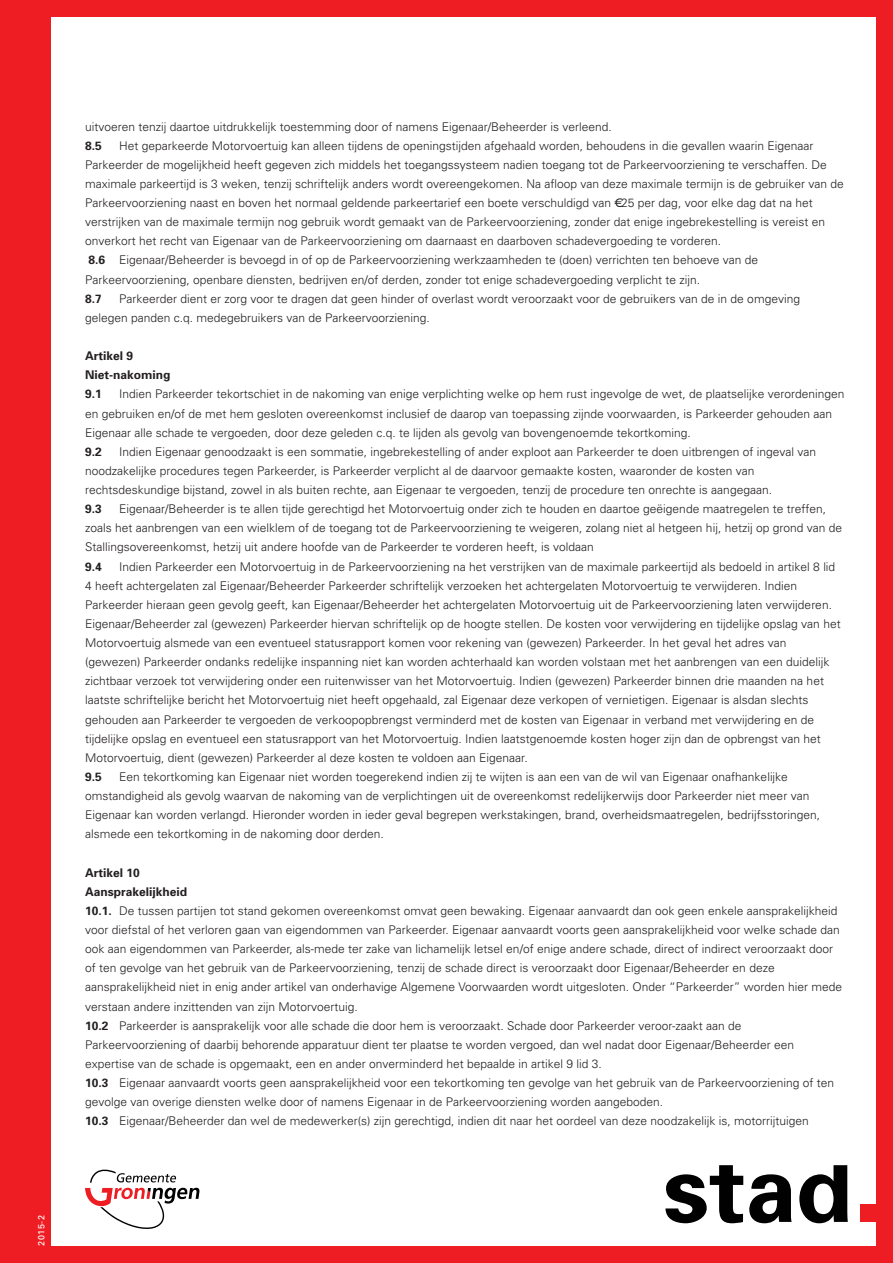
<style>
.page{position:relative;width:893px;height:1263px;background:#ee1d23}
.page>*{position:absolute;margin:0;border:0;box-sizing:border-box;transform-origin:0 0}
.t1{font:300 12px/19.2px "Univers";color:#231f20}
.t2{font:700 12px/19.2px "Univers";color:#231f20}
.t3{font:9px "Univers";color:#fff}
.s1{font-weight:700}
</style>
<div class="page">
<div style="left:51px;top:17px;width:825px;height:1229px;background:#fff"></div>
<svg style="left:85px;top:1169px;width:115px;height:60px"></svg>
<div style="left:861px;top:1205px;width:17px;height:17px;background:#ee1d23"></div>
<svg style="left:665px;top:1165px;width:183px;height:58px"></svg>
<p class="t3" style="left:36px;top:1246px;width:32px;rotate:-90deg">2015-2</p>
<p class="t1" style="left:85px;top:116px;width:528px">uitvoeren tenzij daartoe uitdrukkelijk toestemming door of namens Eigenaar/Beheerder is verleend.</p>
<p class="t2" style="left:85px;top:135px;width:18px">8.5</p>
<p class="t1" style="left:85px;top:135px;width:760px;text-indent:34px">Het geparkeerde Motorvoertuig kan alleen tijdens de openingstijden afgehaald worden, behoudens in die gevallen waarin Eigenaar Parkeerder de mogelijkheid heeft gegeven zich middels het toegangssysteem nadien toegang tot de Parkeervoorziening te verschaffen. De maximale parkeertijd is 3 weken, tenzij schriftelijk anders wordt overeengekomen. Na afloop van deze maximale termijn is de gebruiker van de Parkeervoorziening naast en boven het normaal geldende parkeertarief een boete verschuldigd van € 25 per dag, voor elke dag dat na het verstrijken van de maximale termijn nog gebruik wordt gemaakt van de Parkeervoorziening, zonder dat enige ingebrekestelling is vereist en onverkort het recht van Eigenaar van de Parkeervoorziening om daarnaast en daarboven schadevergoeding te vorderen.<br><span class="s1">8.6</span> Eigenaar/Beheerder is bevoegd in of op de Parkeervoorziening werkzaamheden te (doen) verrichten ten behoeve van de Parkeervoorziening, openbare diensten, bedrijven en/of derden, zonder tot enige schadevergoeding verplicht te zijn.</p>
<p class="t2" style="left:85px;top:288px;width:18px">8.7</p>
<p class="t1" style="left:85px;top:288px;width:716px;text-indent:34px">Parkeerder dient er zorg voor te dragen dat geen hinder of overlast wordt veroorzaakt voor de gebruikers van de in de omgeving gelegen panden c.q. medegebruikers van de Parkeervoorziening.</p>
<p class="t2" style="left:85px;top:346px;width:87px">Artikel 9<br>Niet-nakoming<br>9.1</p>
<p class="t1" style="left:85px;top:384px;width:761px;text-indent:34px">Indien Parkeerder tekortschiet in de nakoming van enige verplichting welke op hem rust ingevolge de wet, de plaatselijke verordeningen en gebruiken en/of de met hem gesloten overeenkomst inclusief de daarop van toepassing zijnde voorwaarden, is Parkeerder gehouden aan<br>Eigenaar alle schade te vergoeden, door deze geleden c.q. te lijden als gevolg van bovengenoemde tekortkoming.</p>
<p class="t2" style="left:85px;top:441px;width:18px">9.2</p>
<p class="t1" style="left:85px;top:442px;width:732px;text-indent:34px">Indien Eigenaar genoodzaakt is een sommatie, ingebrekestelling of ander exploot aan Parkeerder te doen uitbrengen of ingeval van noodzakelijke procedures tegen Parkeerder, is Parkeerder verplicht al de daarvoor gemaakte kosten, waaronder de kosten van rechtsdeskundige bijstand, zowel in als buiten rechte, aan Eigenaar te vergoeden, tenzij de procedure ten onrechte is aangegaan.</p>
<p class="t2" style="left:85px;top:499px;width:18px">9.3</p>
<p class="t1" style="left:85px;top:499px;width:758px;text-indent:34px">Eigenaar/Beheerder is te allen tijde gerechtigd het Motorvoertuig onder zich te houden en daartoe geëigende maatregelen te treffen, zoals het aanbrengen van een wielklem of de toegang tot de Parkeervoorziening te weigeren, zolang niet al hetgeen hij, hetzij op grond van de<br>Stallingsovereenkomst, hetzij uit andere hoofde van de Parkeerder te vorderen heeft, is voldaan</p>
<p class="t2" style="left:85px;top:556px;width:18px">9.4</p>
<p class="t1" style="left:85px;top:556px;width:757px;text-indent:34px">Indien Parkeerder een Motorvoertuig in de Parkeervoorziening na het verstrijken van de maximale parkeertijd als bedoeld in artikel 8 lid 4 heeft achtergelaten zal Eigenaar/Beheerder Parkeerder schriftelijk verzoeken het achtergelaten Motorvoertuig te verwijderen. Indien Parkeerder hieraan geen gevolg geeft, kan Eigenaar/Beheerder het achtergelaten Motorvoertuig uit de Parkeervoorziening laten verwijderen.<br>Eigenaar/Beheerder zal (gewezen) Parkeerder hiervan schriftelijk op de hoogte stellen. De kosten voor verwijdering en tijdelijke opslag van het Motorvoertuig alsmede van een eventueel statusrapport komen voor rekening van (gewezen) Parkeerder. In het geval het adres van (gewezen) Parkeerder ondanks redelijke inspanning niet kan worden achterhaald kan worden volstaan met het aanbrengen van een duidelijk zichtbaar verzoek tot verwijdering onder een ruitenwisser van het Motorvoertuig. Indien (gewezen) Parkeerder binnen drie maanden na het laatste schriftelijke bericht het Motorvoertuig niet heeft opgehaald, zal Eigenaar deze verkopen of vernietigen. Eigenaar is alsdan slechts gehouden aan Parkeerder te vergoeden de verkoopopbrengst verminderd met de kosten van Eigenaar in verband met verwijdering en de tijdelijke opslag en eventueel een statusrapport van het Motorvoertuig. Indien laatstgenoemde kosten hoger zijn dan de opbrengst van het Motorvoertuig, dient (gewezen) Parkeerder al deze kosten te voldoen aan Eigenaar.</p>
<p class="t2" style="left:85px;top:767px;width:18px">9.5</p>
<p class="t1" style="left:85px;top:767px;width:736px;text-indent:34px">Een tekortkoming kan Eigenaar niet worden toegerekend indien zij te wijten is aan een van de wil van Eigenaar onafhankelijke omstandigheid als gevolg waarvan de nakoming van de verplichtingen uit de overeenkomst redelijkerwijs door Parkeerder niet meer van Eigenaar kan worden verlangd. Hieronder worden in ieder geval begrepen werkstakingen, brand, overheidsmaatregelen, bedrijfsstoringen, alsmede een tekortkoming in de nakoming door derden.</p>
<p class="t1" style="left:85px;top:862px;width:758px"><span class="s1">Artikel 10<br>Aansprakelijkheid<br>10.1.</span> De tussen partijen tot stand gekomen overeenkomst omvat geen bewaking. Eigenaar aanvaardt dan ook geen enkele aansprakelijkheid voor diefstal of het verloren gaan van eigendommen van Parkeerder. Eigenaar aanvaardt voorts geen aansprakelijkheid voor welke schade dan ook aan eigendommen van Parkeerder, als-mede ter zake van lichamelijk letsel en/of enige andere schade, direct of indirect veroorzaakt door of ten gevolge van het gebruik van de Parkeervoorziening, tenzij de schade direct is veroorzaakt door Eigenaar/Beheerder en deze aansprakelijkheid niet in enig ander artikel van onderhavige Algemene Voorwaarden wordt uitgesloten. Onder “Parkeerder” worden hier mede verstaan andere inzittenden van zijn Motorvoertuig.<br><span class="s1">10.2</span> Parkeerder is aansprakelijk voor alle schade die door hem is veroorzaakt. Schade door Parkeerder veroor-zaakt aan de Parkeervoorziening of daarbij behorende apparatuur dient ter plaatse te worden vergoed, dan wel nadat door Eigenaar/Beheerder een expertise van de schade is opgemaakt, een en ander onverminderd het bepaalde in artikel 9 lid 3.<br><span class="s1">10.3</span> Eigenaar aanvaardt voorts geen aansprakelijkheid voor een tekortkoming ten gevolge van het gebruik van de Parkeervoorziening of ten gevolge van overige diensten welke door of namens Eigenaar in de Parkeervoorziening worden aangeboden.<br><span class="s1">10.3</span> Eigenaar/Beheerder dan wel de medewerker(s) zijn gerechtigd, indien dit naar het oordeel van deze noodzakelijk is, motorrijtuigen</p>
</div>
